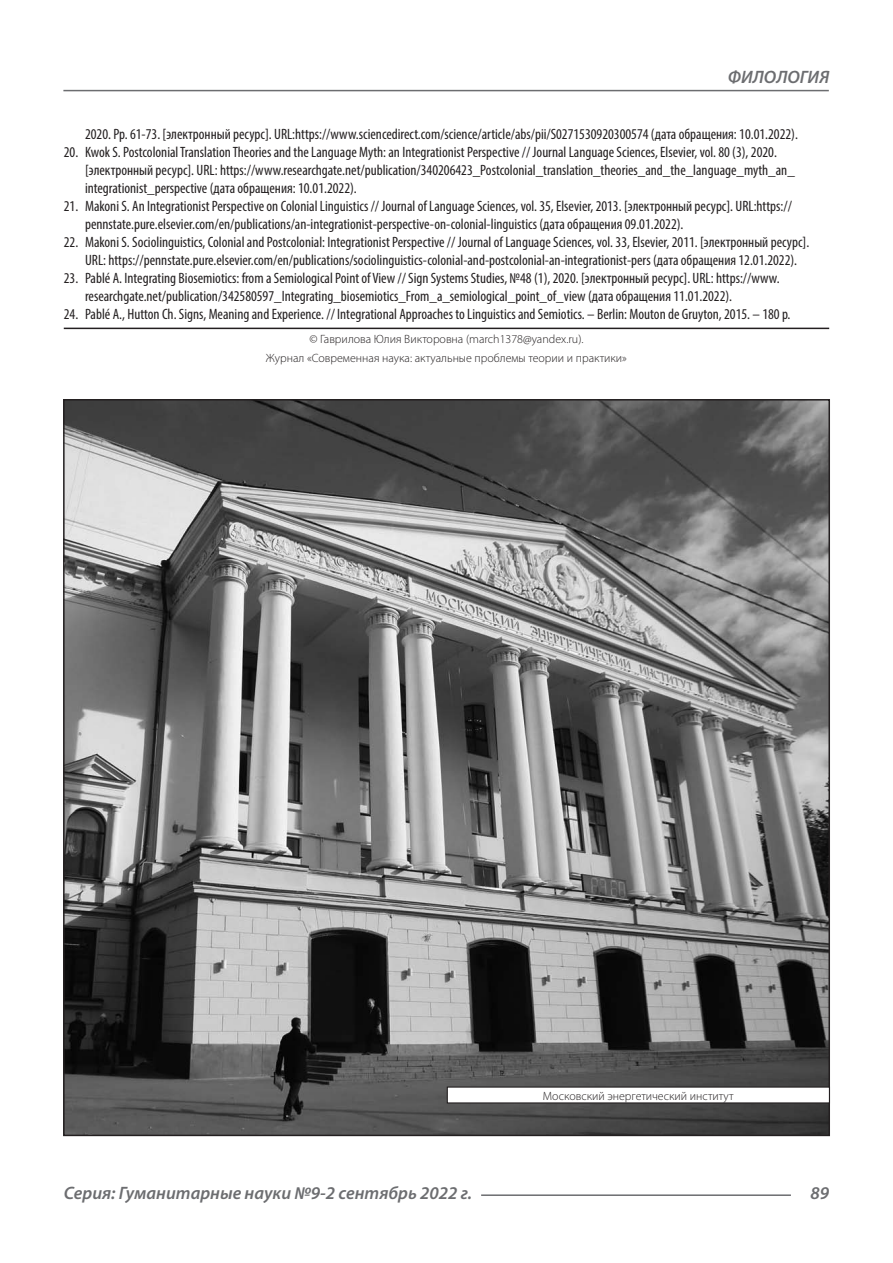
<style>
.page{position:relative;width:893px;height:1263px;background:#fff}
.page>*{position:absolute;margin:0;border:0;box-sizing:border-box;transform-origin:0 0}
.t1{font:italic 600 18px "Myriad Pro";color:#6c6d70}
.t2{font:condensed 15px/18px "Myriad Pro";color:#231f20}
.Автор_копирайт{font:300 12px "Myriad Pro";color:#231f20}
</style>
<div class="page">
<hr style="left:63px;top:90px;width:766px;height:1px;background:#6c6d70">
<hr style="left:481px;top:1194px;width:310px;height:2px;background:#6c6d70">
<hr style="left:64px;top:328px;width:765px;height:1px;background:#231f20">
<img style="left:66px;top:402px;width:761px;height:731px">
<div style="left:447px;top:1087px;width:382px;height:16px;background:#fff"></div>
<div style="left:447px;top:1086px;width:383px;height:17px;border:1px solid #231f20"></div>
<p class="t1" style="left:728px;top:66px;width:103px">ФИЛОЛОГИЯ</p>
<p class="t2" style="left:85px;top:125px;width:714px">2020. Pp. 61-73. [электронный ресурс]. URL:https://www.sciencedirect.com/science/article/abs/pii/S0271530920300574 (дата обращения: 10.01.2022).</p>
<p class="t2" style="left:85px;top:143px;width:711px;text-indent:-21px">20. Kwok S. Postcolonial Translation Theories and the Language Myth: an Integrationist Perspective // Journal Language Sciences, Elsevier, vol. 80 (3), 2020. [электронный ресурс]. URL: https://www.researchgate.net/publication/340206423_Postcolonial_translation_theories_and_the_language_myth_an_ integrationist_perspective (дата обращения: 10.01.2022).</p>
<p class="t2" style="left:85px;top:197px;width:708px;text-indent:-21px">21. Makoni S. An Integrationist Perspective on Colonial Linguistics // Journal of Language Sciences, vol. 35, Elsevier, 2013. [электронный ресурс]. URL:https:// pennstate.pure.elsevier.com/en/publications/an-integrationist-perspective-on-colonial-linguistics (дата обращения 09.01.2022).</p>
<p class="t2" style="left:85px;top:233px;width:726px;text-indent:-21px">22. Makoni S. Sociolinguistics, Colonial and Postcolonial: Integrationist Perspective // Journal of Language Sciences, vol. 33, Elsevier, 2011. [электронный ресурс].<br>URL: https://pennstate.pure.elsevier.com/en/publications/sociolinguistics-colonial-and-postcolonial-an-integrationist-pers (дата обращения 12.01.2022).</p>
<p class="t2" style="left:85px;top:269px;width:696px;text-indent:-21px">23. Pablé A. Integrating Biosemiotics: from a Semiological Point of View // Sign Systems Studies, №48 (1), 2020. [электронный ресурс]. URL: https://www. researchgate.net/publication/342580597_Integrating_biosemiotics_From_a_semiological_point_of_view (дата обращения 11.01.2022).</p>
<p class="t2" style="left:64px;top:305px;width:728px">24. Pablé A., Hutton Ch. Signs, Meaning and Experience. // Integrational Approaches to Linguistics and Semiotics. – Berlin: Mouton de Gruyton, 2015. – 180 p.</p>
<p class="Автор_копирайт" style="left:309px;top:331px;width:276px">© Гаврилова Юлия Викторовна (march1378@yandex.ru).</p>
<p class="Автор_копирайт" style="left:266px;top:351px;width:363px">Журнал «Современная наука: актуальные проблемы теории и практики»</p>
<p class="Автор_копирайт" style="left:543px;top:1088px;width:192px">Московский энергетический институт</p>
<p class="t1" style="left:64px;top:1182px;width:410px">Серия: Гуманитарные науки №9-2 сентябрь 2022 г.</p>
<p class="t1" style="left:810px;top:1182px;width:20px">89</p>
</div>
